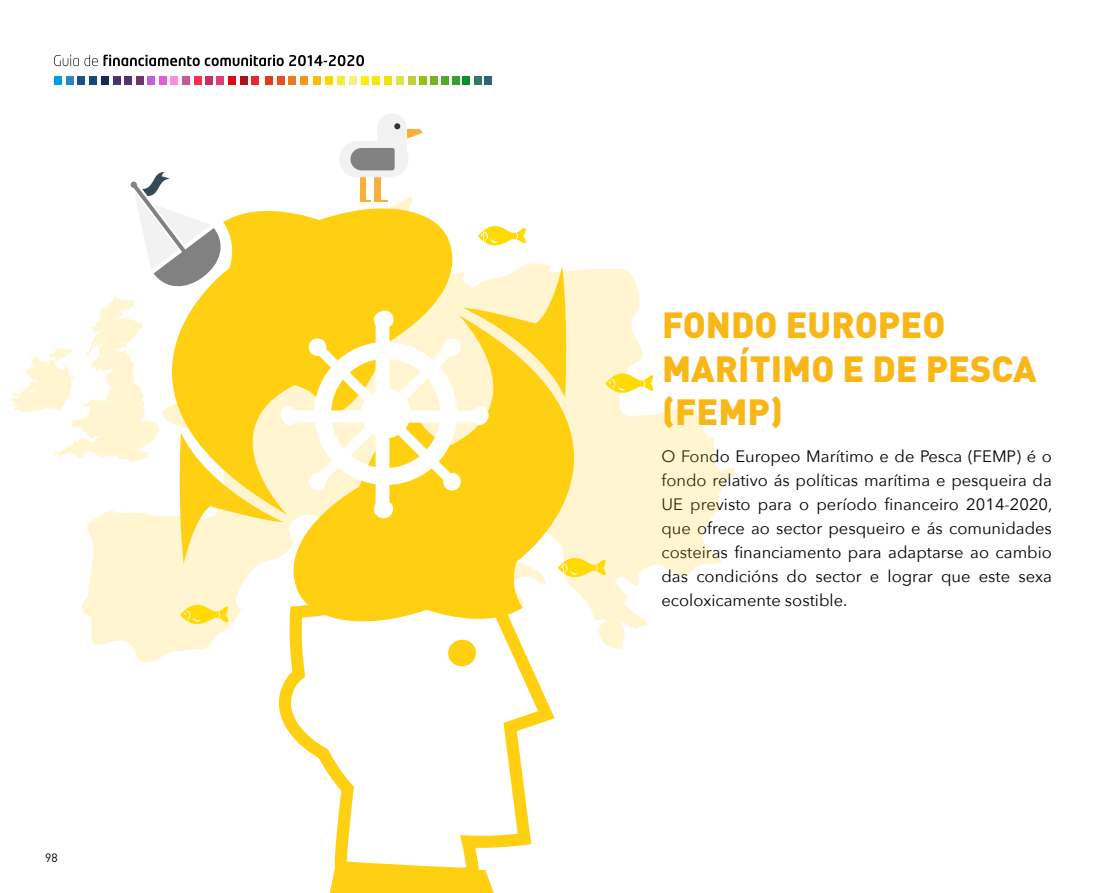
<style>
.page{position:relative;width:1106px;height:893px;background:#fff}
.page>*{position:absolute;margin:0;border:0;box-sizing:border-box;transform-origin:0 0}
.t1{font:900 36px/43.2px "DIN";color:#f9b617}
.t2{font:16.5px/24px "Avenir Next";color:#000;text-align:justify}
.t3{font:12px "DIN";color:#000}
</style>
<div class="page">
<svg style="left:54px;top:54px;width:310px;height:12px"></svg>
<div style="left:182px;top:77px;width:8px;height:8px;background:#ce5597"></div>
<div style="left:240px;top:77px;width:7px;height:8px;background:#ad111c"></div>
<div style="left:251px;top:77px;width:8px;height:8px;background:#e42a2d"></div>
<div style="left:171px;top:77px;width:7px;height:8px;background:#ff8be3"></div>
<div style="left:228px;top:77px;width:7px;height:8px;background:#da071b"></div>
<div style="left:159px;top:77px;width:7px;height:8px;background:#e35ed6"></div>
<div style="left:216px;top:77px;width:8px;height:8px;background:#e63c6f"></div>
<div style="left:147px;top:77px;width:8px;height:8px;background:#c45ed6"></div>
<div style="left:205px;top:77px;width:7px;height:8px;background:#c43160"></div>
<div style="left:136px;top:77px;width:8px;height:8px;background:#713270"></div>
<div style="left:194px;top:77px;width:7px;height:8px;background:#ff2e51"></div>
<div style="left:125px;top:77px;width:7px;height:8px;background:#583270"></div>
<div style="left:113px;top:77px;width:7px;height:8px;background:#463270"></div>
<div style="left:101px;top:77px;width:8px;height:8px;background:#172a5f"></div>
<div style="left:89px;top:77px;width:8px;height:8px;background:#194779"></div>
<div style="left:300px;top:77px;width:8px;height:8px;background:#f3971b"></div>
<div style="left:349px;top:77px;width:7px;height:8px;background:#f8ee84"></div>
<div style="left:408px;top:77px;width:7px;height:8px;background:#c1d13a"></div>
<div style="left:361px;top:77px;width:8px;height:8px;background:#ffed00"></div>
<div style="left:78px;top:77px;width:7px;height:8px;background:#14558d"></div>
<div style="left:289px;top:77px;width:7px;height:8px;background:#ed771d"></div>
<div style="left:337px;top:77px;width:8px;height:8px;background:#f8e937"></div>
<div style="left:396px;top:77px;width:8px;height:8px;background:#e4e047"></div>
<div style="left:66px;top:77px;width:7px;height:8px;background:#2689c5"></div>
<div style="left:277px;top:77px;width:7px;height:8px;background:#e74f20"></div>
<div style="left:325px;top:77px;width:8px;height:8px;background:#ffd500"></div>
<div style="left:384px;top:77px;width:8px;height:8px;background:#f3e400"></div>
<div style="left:54px;top:77px;width:8px;height:8px;background:#009ee0"></div>
<div style="left:265px;top:77px;width:8px;height:8px;background:#e53821"></div>
<div style="left:313px;top:77px;width:8px;height:8px;background:#fbbf08"></div>
<div style="left:372px;top:77px;width:8px;height:8px;background:#fce500"></div>
<div style="left:419px;top:77px;width:7px;height:8px;background:#97bf0d"></div>
<div style="left:430px;top:77px;width:7px;height:8px;background:#77b41f"></div>
<div style="left:441px;top:77px;width:7px;height:8px;background:#53aa28"></div>
<div style="left:452px;top:77px;width:7px;height:8px;background:#30a32c"></div>
<div style="left:474px;top:77px;width:8px;height:8px;background:#2f7a68"></div>
<div style="left:484px;top:77px;width:8px;height:8px;background:#2e637d"></div>
<div style="left:462px;top:77px;width:7px;height:8px;background:#098e2f"></div>
<svg style="left:82px;top:407px;width:653px;height:256px"></svg>
<div style="left:329px;top:882px;width:165px;height:11px;background:#ffcf11"></div>
<svg style="left:264px;top:577px;width:299px;height:305px"></svg>
<svg style="left:284px;top:376px;width:373px;height:256px"></svg>
<svg style="left:407px;top:129px;width:16px;height:10px"></svg>
<div style="left:339px;top:141px;width:69px;height:36px;background:#f3f2f3;border-radius:18px"></div>
<div style="left:377px;top:113px;width:30px;height:63px;background:#f3f2f3;border-radius:14px"></div>
<svg style="left:394px;top:123px;width:6px;height:6px"></svg>
<svg style="left:11px;top:148px;width:642px;height:429px"></svg>
<svg style="left:180px;top:605px;width:49px;height:19px"></svg>
<p class="t3" style="left:45px;top:850px;width:14px">98</p>
<h1 class="t1" style="left:662px;top:302px;width:376px">FONDO EUROPEO<br>MARÍTIMO E DE PESCA (FEMP)</h1>
<p class="t2" style="left:661px;top:445px;width:392px">O Fondo Europeo Marítimo e de Pesca (FEMP) é o fondo relativo ás políticas marítima e pesqueira da UE previsto para o período financeiro 2014-2020, que ofrece ao sector pesqueiro e ás comunidades costeiras financiamento para adaptarse ao cambio das condicións do sector e lograr que este sexa ecoloxicamente sostible.</p>
</div>
